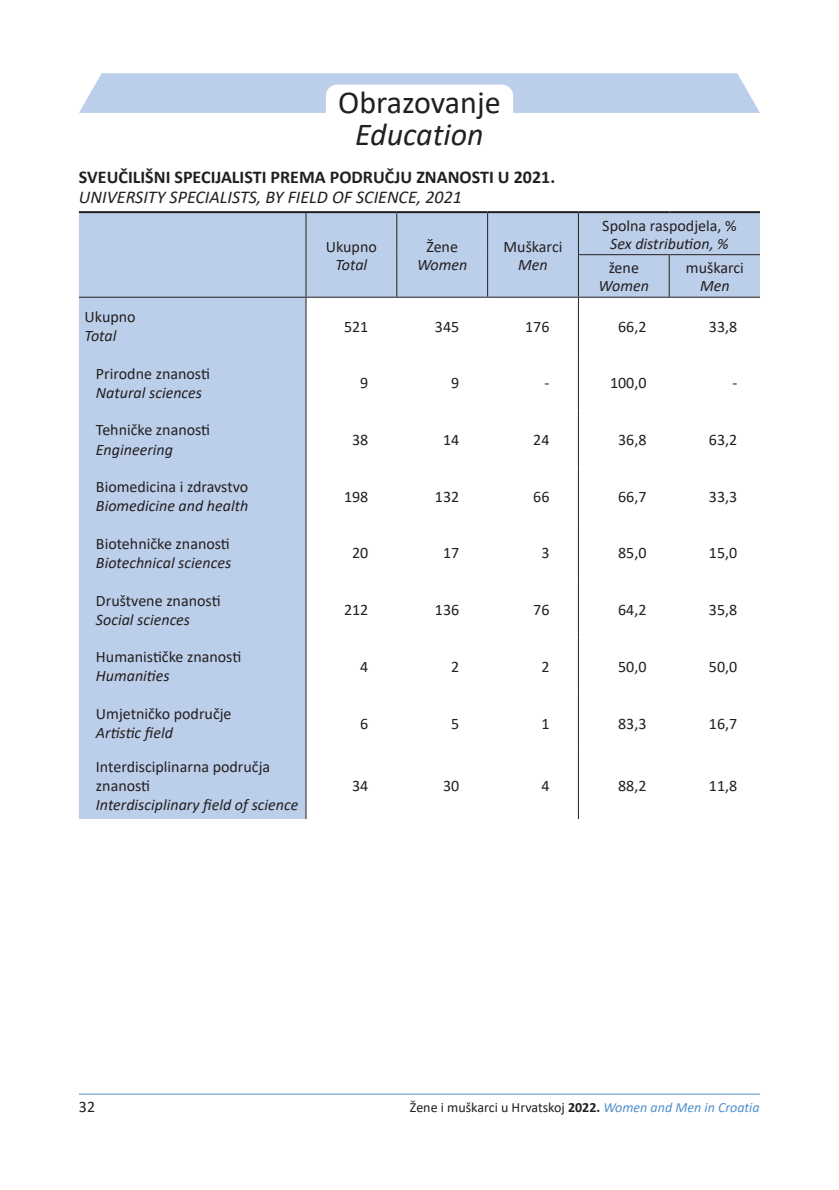
<style>
.page{position:relative;width:839px;height:1190px;background:#fff}
.page>*{position:absolute;margin:0;border:0;box-sizing:border-box;transform-origin:0 0}
.t1{font:32px "Calibri";color:#231f20}
.t2{font:italic 32px "Calibri";color:#231f20}
.t3{font:700 18px/20px "Calibri";color:#231f20}
.t4{font:16px/19.2px "Calibri";color:#231f20}
.t5{font:italic 16px "Calibri";color:#231f20}
.t6{font:14px "Calibri";color:#231f20}
.s1{font-weight:400;font-style:italic}
.s2{font-weight:700}
.s3{font-style:italic;color:#5090cc}
</style>
<div class="page">
<svg style="left:79px;top:73px;width:680px;height:40px"></svg>
<div style="left:325px;top:85px;width:188px;height:39px;background:#fff;border-radius:11px"></div>
<hr style="left:79px;top:1093px;width:680px;height:1px;background:#5090cc">
<div style="left:79px;top:213px;width:226px;height:606px;background:#bccfea"></div>
<div style="left:306px;top:213px;width:453px;height:84px;background:#bccfea"></div>
<hr style="left:79px;top:211px;width:227px;height:2px;background:#231f20">
<hr style="left:306px;top:211px;width:90px;height:2px;background:#231f20">
<hr style="left:396px;top:211px;width:91px;height:2px;background:#231f20">
<hr style="left:487px;top:211px;width:91px;height:2px;background:#231f20">
<hr style="left:578px;top:211px;width:90px;height:2px;background:#231f20">
<hr style="left:668px;top:211px;width:91px;height:2px;background:#231f20">
<hr style="left:305px;top:213px;width:1px;height:42px;background:#231f20">
<hr style="left:396px;top:213px;width:1px;height:42px;background:#231f20">
<hr style="left:487px;top:213px;width:1px;height:42px;background:#231f20">
<hr style="left:577px;top:213px;width:1px;height:41px;background:#231f20">
<hr style="left:305px;top:255px;width:1px;height:42px;background:#231f20">
<hr style="left:396px;top:255px;width:1px;height:42px;background:#231f20">
<hr style="left:487px;top:255px;width:1px;height:42px;background:#231f20">
<hr style="left:577px;top:255px;width:1px;height:42px;background:#231f20">
<hr style="left:668px;top:255px;width:1px;height:42px;background:#231f20">
<hr style="left:305px;top:298px;width:1px;height:56px;background:#231f20">
<hr style="left:577px;top:298px;width:1px;height:56px;background:#231f20">
<hr style="left:577px;top:254px;width:91px;height:1px;background:#231f20">
<hr style="left:668px;top:254px;width:91px;height:1px;background:#231f20">
<hr style="left:305px;top:354px;width:1px;height:56px;background:#231f20">
<hr style="left:577px;top:354px;width:1px;height:56px;background:#231f20">
<hr style="left:305px;top:410px;width:1px;height:57px;background:#231f20">
<hr style="left:577px;top:410px;width:1px;height:57px;background:#231f20">
<hr style="left:305px;top:467px;width:1px;height:57px;background:#231f20">
<hr style="left:577px;top:467px;width:1px;height:57px;background:#231f20">
<hr style="left:305px;top:524px;width:1px;height:57px;background:#231f20">
<hr style="left:577px;top:524px;width:1px;height:57px;background:#231f20">
<hr style="left:305px;top:581px;width:1px;height:56px;background:#231f20">
<hr style="left:577px;top:581px;width:1px;height:56px;background:#231f20">
<hr style="left:305px;top:637px;width:1px;height:57px;background:#231f20">
<hr style="left:577px;top:637px;width:1px;height:57px;background:#231f20">
<hr style="left:305px;top:694px;width:1px;height:57px;background:#231f20">
<hr style="left:577px;top:694px;width:1px;height:57px;background:#231f20">
<hr style="left:305px;top:751px;width:1px;height:68px;background:#231f20">
<hr style="left:577px;top:751px;width:1px;height:68px;background:#231f20">
<hr style="left:79px;top:297px;width:227px;height:1px;background:#231f20">
<hr style="left:306px;top:297px;width:90px;height:1px;background:#231f20">
<hr style="left:396px;top:297px;width:91px;height:1px;background:#231f20">
<hr style="left:487px;top:297px;width:91px;height:1px;background:#231f20">
<hr style="left:578px;top:297px;width:90px;height:1px;background:#231f20">
<hr style="left:668px;top:297px;width:91px;height:1px;background:#231f20">
<h1 class="t1" style="left:338px;top:80px;width:164px">Obrazovanje</h1>
<h1 class="t2" style="left:355px;top:112px;width:130px">Education</h1>
<p class="t3" style="left:79px;top:167px;width:477px">SVEUČILIŠNI SPECIJALISTI PREMA PODRUČJU ZNANOSTI U 2021.<br><span class="s1">UNIVERSITY SPECIALISTS, BY FIELD OF SCIENCE, 2021</span></p>
<p class="t4" style="left:326px;top:237px;width:52px">Ukupno</p>
<p class="t5" style="left:335px;top:253px;width:33px">Total</p>
<p class="t4" style="left:426px;top:237px;width:33px">Žene</p>
<p class="t5" style="left:417px;top:253px;width:52px">Women</p>
<p class="t4" style="left:503px;top:237px;width:60px">Muškarci</p>
<p class="t5" style="left:518px;top:253px;width:31px">Men</p>
<p class="t4" style="left:602px;top:215px;width:136px">Spolna raspodjela, %</p>
<p class="t5" style="left:609px;top:232px;width:120px">Sex distribution, %</p>
<p class="t4" style="left:608px;top:258px;width:32px">žene</p>
<p class="t5" style="left:598px;top:274px;width:52px">Women</p>
<p class="t4" style="left:685px;top:258px;width:59px">muškarci</p>
<p class="t5" style="left:699px;top:274px;width:31px">Men</p>
<p class="t4" style="left:85px;top:307px;width:52px">Ukupno</p>
<p class="t5" style="left:85px;top:325px;width:33px">Total</p>
<p class="t4" style="left:96px;top:363px;width:115px">Prirodne znanosti</p>
<p class="t5" style="left:96px;top:381px;width:107px">Natural sciences</p>
<p class="t4" style="left:96px;top:420px;width:116px">Tehničke znanosti</p>
<p class="t5" style="left:96px;top:438px;width:78px">Engineering</p>
<p class="t4" style="left:96px;top:477px;width:154px">Biomedicina i zdravstvo</p>
<p class="t5" style="left:96px;top:495px;width:154px">Biomedicine and health</p>
<p class="t4" style="left:96px;top:533px;width:135px">Biotehničke znanosti</p>
<p class="t5" style="left:96px;top:551px;width:137px">Biotechnical sciences</p>
<p class="t4" style="left:96px;top:590px;width:126px">Društvene znanosti</p>
<p class="t5" style="left:96px;top:608px;width:96px">Social sciences</p>
<p class="t4" style="left:96px;top:647px;width:147px">Humanističke znanosti</p>
<p class="t5" style="left:96px;top:665px;width:75px">Humanities</p>
<p class="t4" style="left:96px;top:703px;width:137px">Umjetničko područje</p>
<p class="t5" style="left:96px;top:721px;width:78px">Artistic field</p>
<p class="t4" style="left:96px;top:756px;width:176px">Interdisciplinarna područja znanosti</p>
<p class="t5" style="left:96px;top:793px;width:204px">Interdisciplinary field of science</p>
<p class="t4" style="left:344px;top:316px;width:26px">521</p>
<p class="t4" style="left:434px;top:316px;width:26px">345</p>
<p class="t4" style="left:525px;top:316px;width:26px">176</p>
<p class="t4" style="left:617px;top:316px;width:30px">66,2</p>
<p class="t4" style="left:708px;top:316px;width:30px">33,8</p>
<p class="t4" style="left:360px;top:373px;width:10px">9</p>
<p class="t4" style="left:451px;top:373px;width:10px">9</p>
<p class="t4" style="left:544px;top:373px;width:6px">-</p>
<p class="t4" style="left:609px;top:373px;width:38px">100,0</p>
<p class="t4" style="left:732px;top:373px;width:6px">-</p>
<p class="t4" style="left:352px;top:430px;width:18px">38</p>
<p class="t4" style="left:442px;top:430px;width:18px">14</p>
<p class="t4" style="left:533px;top:430px;width:18px">24</p>
<p class="t4" style="left:617px;top:430px;width:30px">36,8</p>
<p class="t4" style="left:708px;top:430px;width:30px">63,2</p>
<p class="t4" style="left:344px;top:486px;width:26px">198</p>
<p class="t4" style="left:434px;top:486px;width:26px">132</p>
<p class="t4" style="left:533px;top:486px;width:18px">66</p>
<p class="t4" style="left:617px;top:486px;width:30px">66,7</p>
<p class="t4" style="left:708px;top:486px;width:30px">33,3</p>
<p class="t4" style="left:352px;top:543px;width:18px">20</p>
<p class="t4" style="left:442px;top:543px;width:18px">17</p>
<p class="t4" style="left:541px;top:543px;width:10px">3</p>
<p class="t4" style="left:617px;top:543px;width:30px">85,0</p>
<p class="t4" style="left:708px;top:543px;width:30px">15,0</p>
<p class="t4" style="left:344px;top:600px;width:26px">212</p>
<p class="t4" style="left:434px;top:600px;width:26px">136</p>
<p class="t4" style="left:533px;top:600px;width:18px">76</p>
<p class="t4" style="left:617px;top:600px;width:30px">64,2</p>
<p class="t4" style="left:708px;top:600px;width:30px">35,8</p>
<p class="t4" style="left:360px;top:656px;width:10px">4</p>
<p class="t4" style="left:451px;top:656px;width:10px">2</p>
<p class="t4" style="left:541px;top:656px;width:10px">2</p>
<p class="t4" style="left:617px;top:656px;width:30px">50,0</p>
<p class="t4" style="left:708px;top:656px;width:30px">50,0</p>
<p class="t4" style="left:360px;top:713px;width:10px">6</p>
<p class="t4" style="left:451px;top:713px;width:10px">5</p>
<p class="t4" style="left:541px;top:713px;width:10px">1</p>
<p class="t4" style="left:617px;top:713px;width:30px">83,3</p>
<p class="t4" style="left:708px;top:713px;width:30px">16,7</p>
<p class="t4" style="left:352px;top:775px;width:18px">34</p>
<p class="t4" style="left:442px;top:775px;width:18px">30</p>
<p class="t4" style="left:541px;top:775px;width:10px">4</p>
<p class="t4" style="left:617px;top:775px;width:30px">88,2</p>
<p class="t4" style="left:708px;top:775px;width:30px">11,8</p>
<p class="t4" style="left:79px;top:1096px;width:18px">32</p>
<p class="t6" style="left:410px;top:1097px;width:351px">Žene i muškarci u Hrvatskoj <span class="s2">2022.</span> <span class="s3">Women and Men in Croatia</span></p>
</div>
